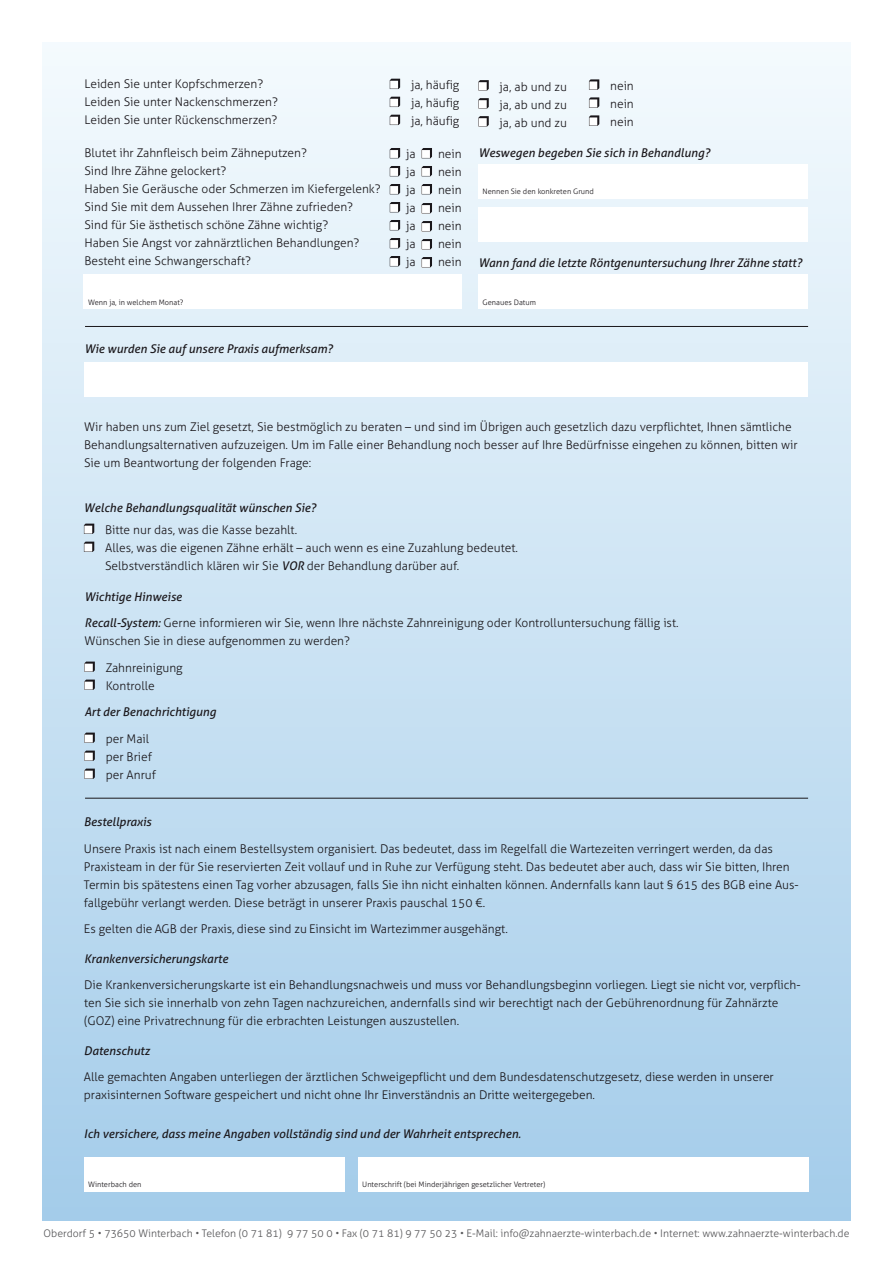
<style>
.page{position:relative;width:893px;height:1263px;background:#fff}
.page>*{position:absolute;margin:0;border:0;box-sizing:border-box;transform-origin:0 0}
.t1{font:300 12px/18px "Aller";color:#1a171b}
.t2{font:italic 12px "Aller";color:#1a171b}
.t3{font:300 10.5px "Aller";color:#58585a}
.t4{font:300 7.5px "Aller";color:#1a171b}
.s1{font-weight:400;font-style:italic}
</style>
<div class="page">
<div style="left:43px;top:43px;width:807px;height:1177px;background:linear-gradient(to bottom,#f4fafd,#a4ccea)"></div>
<svg style="left:390px;top:79px;width:10px;height:10px"></svg>
<svg style="left:390px;top:97px;width:10px;height:10px"></svg>
<svg style="left:390px;top:115px;width:10px;height:10px"></svg>
<svg style="left:478px;top:80px;width:11px;height:10px"></svg>
<svg style="left:478px;top:98px;width:11px;height:10px"></svg>
<svg style="left:478px;top:116px;width:11px;height:10px"></svg>
<svg style="left:589px;top:79px;width:10px;height:11px"></svg>
<svg style="left:589px;top:97px;width:10px;height:11px"></svg>
<svg style="left:589px;top:115px;width:10px;height:11px"></svg>
<div style="left:84px;top:275px;width:378px;height:34px;background:#fff"></div>
<div style="left:478px;top:164px;width:330px;height:34px;background:#fff"></div>
<div style="left:478px;top:275px;width:330px;height:34px;background:#fff"></div>
<div style="left:84px;top:362px;width:724px;height:34px;background:#fff"></div>
<hr style="left:85px;top:326px;width:723px;height:1px;background:#1a171b">
<svg style="left:84px;top:524px;width:10px;height:10px"></svg>
<svg style="left:84px;top:542px;width:10px;height:10px"></svg>
<svg style="left:84px;top:661px;width:11px;height:11px"></svg>
<svg style="left:84px;top:679px;width:11px;height:11px"></svg>
<svg style="left:84px;top:733px;width:11px;height:10px"></svg>
<svg style="left:84px;top:751px;width:11px;height:10px"></svg>
<svg style="left:84px;top:769px;width:11px;height:10px"></svg>
<div style="left:478px;top:207px;width:330px;height:34px;background:#fff"></div>
<div style="left:84px;top:1157px;width:260px;height:34px;background:#fff"></div>
<div style="left:358px;top:1157px;width:450px;height:34px;background:#fff"></div>
<hr style="left:85px;top:798px;width:723px;height:1px;background:#1a171b">
<svg style="left:390px;top:148px;width:10px;height:10px"></svg>
<svg style="left:422px;top:148px;width:10px;height:10px"></svg>
<svg style="left:390px;top:166px;width:10px;height:10px"></svg>
<svg style="left:422px;top:166px;width:10px;height:10px"></svg>
<svg style="left:390px;top:184px;width:10px;height:10px"></svg>
<svg style="left:422px;top:184px;width:10px;height:10px"></svg>
<svg style="left:390px;top:202px;width:10px;height:10px"></svg>
<svg style="left:422px;top:203px;width:10px;height:10px"></svg>
<svg style="left:390px;top:220px;width:10px;height:10px"></svg>
<svg style="left:422px;top:221px;width:10px;height:10px"></svg>
<svg style="left:390px;top:238px;width:10px;height:10px"></svg>
<svg style="left:422px;top:239px;width:10px;height:10px"></svg>
<svg style="left:390px;top:256px;width:10px;height:10px"></svg>
<svg style="left:422px;top:257px;width:10px;height:10px"></svg>
<p class="t1" style="left:84px;top:76px;width:195px">Leiden Sie unter Kopfschmerzen?<br>Leiden Sie unter Nackenschmerzen?<br>Leiden Sie unter Rückenschmerzen?</p>
<p class="t1" style="left:411px;top:77px;width:50px;text-align:justify">ja, häufig ja, häufig ja, häufig</p>
<p class="t1" style="left:500px;top:79px;width:69px;text-align:justify">ja, ab und zu ja, ab und zu ja, ab und zu</p>
<p class="t1" style="left:610px;top:78px;width:25px;text-align:justify">nein nein nein</p>
<p class="t1" style="left:84px;top:145px;width:298px">Blutet ihr Zahnfleisch beim Zähneputzen?<br>Sind Ihre Zähne gelockert?<br>Haben Sie Geräusche oder Schmerzen im Kiefergelenk?<br>Sind Sie mit dem Aussehen Ihrer Zähne zufrieden?<br>Sind für Sie ästhetisch schöne Zähne wichtig?<br>Haben Sie Angst vor zahnärztlichen Behandlungen?<br>Besteht eine Schwangerschaft?</p>
<p class="t4" style="left:88px;top:299px;width:97px">Wenn ja, in welchem Monat?</p>
<p class="t2" style="left:478px;top:148px;width:233px">Weswegen begeben Sie sich in Behandlung?</p>
<p class="t4" style="left:483px;top:188px;width:113px">Nennen Sie den konkreten Grund</p>
<p class="t1" style="left:406px;top:146px;width:11px">ja</p>
<p class="t1" style="left:438px;top:146px;width:25px">nein</p>
<p class="t1" style="left:406px;top:164px;width:11px">ja</p>
<p class="t1" style="left:438px;top:164px;width:25px">nein</p>
<p class="t1" style="left:406px;top:182px;width:11px">ja</p>
<p class="t1" style="left:438px;top:182px;width:25px">nein</p>
<p class="t1" style="left:406px;top:200px;width:11px">ja</p>
<p class="t1" style="left:438px;top:200px;width:25px">nein</p>
<p class="t1" style="left:406px;top:218px;width:11px">ja</p>
<p class="t1" style="left:438px;top:218px;width:25px">nein</p>
<p class="t1" style="left:406px;top:236px;width:11px">ja</p>
<p class="t1" style="left:438px;top:236px;width:25px">nein</p>
<p class="t1" style="left:406px;top:254px;width:11px">ja</p>
<p class="t1" style="left:438px;top:254px;width:25px">nein</p>
<p class="t2" style="left:478px;top:258px;width:325px">Wann fand die letzte Röntgenuntersuchung Ihrer Zähne statt?</p>
<p class="t4" style="left:483px;top:299px;width:55px">Genaues Datum</p>
<p class="t2" style="left:84px;top:344px;width:250px">Wie wurden Sie auf unsere Praxis aufmerksam?</p>
<p class="t1" style="left:84px;top:419px;width:715px">Wir haben uns zum Ziel gesetzt, Sie bestmöglich zu beraten – und sind im Übrigen auch gesetzlich dazu verpflichtet, Ihnen sämtliche<br>Behandlungsalternativen aufzuzeigen. Um im Falle einer Behandlung noch besser auf Ihre Bedürfnisse eingehen zu können, bitten wir<br>Sie um Beantwortung der folgenden Frage:</p>
<p class="t2" style="left:84px;top:503px;width:234px">Welche Behandlungsqualität wünschen Sie?</p>
<p class="t1" style="left:105px;top:522px;width:414px">Bitte nur das, was die Kasse bezahlt.<br>Alles, was die eigenen Zähne erhält – auch wenn es eine Zuzahlung bedeutet.<br>Selbstverständlich klären wir Sie <span class="s1">VOR</span> der Behandlung darüber auf.</p>
<p class="t2" style="left:84px;top:592px;width:99px">Wichtige Hinweise</p>
<p class="t1" style="left:84px;top:615px;width:596px"><span class="s1">Recall-System:</span> Gerne informieren wir Sie, wenn Ihre nächste Zahnreinigung oder Kontrolluntersuchung fällig ist.<br>Wünschen Sie in diese aufgenommen zu werden?</p>
<p class="t1" style="left:106px;top:660px;width:79px">Zahnreinigung<br>Kontrolle</p>
<p class="t2" style="left:84px;top:708px;width:133px">Art der Benachrichtigung</p>
<p class="t1" style="left:106px;top:731px;width:52px">per Mail per Brief per Anruf</p>
<p class="t2" style="left:84px;top:817px;width:69px">Bestellpraxis</p>
<p class="t1" style="left:84px;top:841px;width:716px">Unsere Praxis ist nach einem Bestellsystem organisiert. Das bedeutet, dass im Regelfall die Wartezeiten verringert werden, da das Praxisteam in der für Sie reservierten Zeit vollauf und in Ruhe zur Verfügung steht. Das bedeutet aber auch, dass wir Sie bitten, Ihren Termin bis spätestens einen Tag vorher abzusagen, falls Sie ihn nicht einhalten können. Andernfalls kann laut § 615 des BGB eine Aus&shy;fallgebühr verlangt werden. Diese beträgt in unserer Praxis pauschal 150 €.</p>
<p class="t1" style="left:84px;top:921px;width:425px">Es gelten die AGB der Praxis, diese sind zu Einsicht im Wartezimmer ausgehängt.</p>
<p class="t2" style="left:84px;top:954px;width:145px">Krankenversicherungskarte</p>
<p class="t1" style="left:84px;top:977px;width:718px">Die Krankenversicherungskarte ist ein Behandlungsnachweis und muss vor Behandlungsbeginn vorliegen. Liegt sie nicht vor, verpflich&shy;ten Sie sich sie innerhalb von zehn Tagen nachzureichen, andernfalls sind wir berechtigt nach der Gebührenordnung für Zahnärzte (GOZ) eine Privatrechnung für die erbrachten Leistungen auszustellen.</p>
<p class="t2" style="left:84px;top:1046px;width:67px">Datenschutz</p>
<p class="t1" style="left:84px;top:1069px;width:691px">Alle gemachten Angaben unterliegen der ärztlichen Schweigepflicht und dem Bundesdatenschutzgesetz, diese werden in unserer praxisinternen Software gespeichert und nicht ohne Ihr Einverständnis an Dritte weitergegeben.</p>
<p class="t2" style="left:84px;top:1129px;width:439px">Ich versichere, dass meine Angaben vollständig sind und der Wahrheit entsprechen.</p>
<p class="t4" style="left:88px;top:1181px;width:55px">Winterbach den</p>
<p class="t4" style="left:362px;top:1181px;width:185px">Unterschrift (bei Minderjährigen gesetzlicher Vertreter)</p>
<p class="t3" style="left:44px;top:1230px;width:807px">Oberdorf 5 • 73650 Winterbach • Telefon (0 71 81) 9 77 50 0 • Fax (0 71 81) 9 77 50 23 • E-Mail: info@zahnaerzte-winterbach.de • Internet: www.zahnaerzte-winterbach.de</p>
</div>
